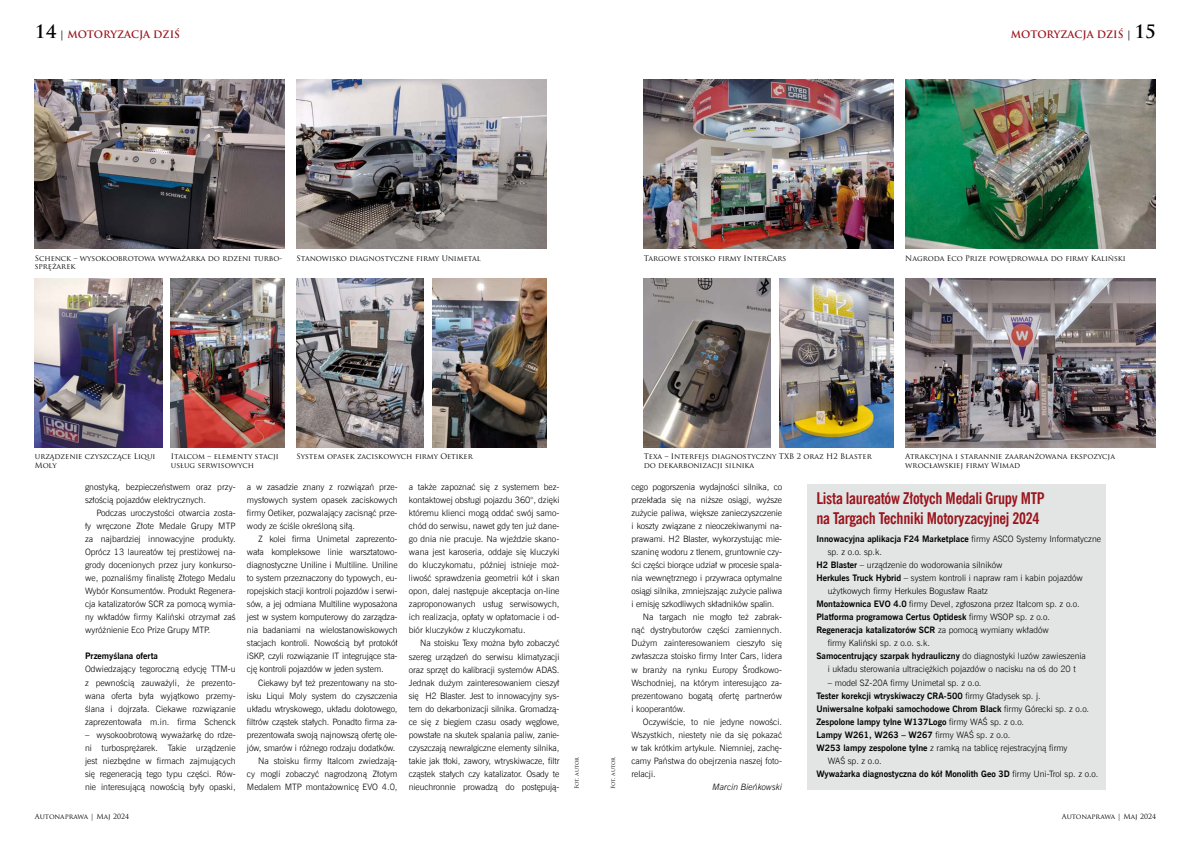
<style>
.page{position:relative;width:1191px;height:842px;background:#fff}
.page>*{position:absolute;margin:0;border:0;box-sizing:border-box;transform-origin:0 0}
.t1{font:700 16px/20px "News Goth Cn EU";letter-spacing:-.015em;color:#9a141c}
.t2{font:700 10px "Trajan Pro";color:#9a141c}
.t3{font:8.8px/13px "News Goth Lt EU";color:#000;text-align:justify}
.t4{font:700 8.8px/13px "News Goth EU";color:#000}
.t5{font:italic 8.8px "News Goth Lt EU";color:#000}
.t6{font:7.5px/8.5px "Trajan Pro";color:#000}
.t7{font:7px "Trajan Pro";color:#000}
.t8{font:5.5px "Trajan Pro";letter-spacing:-.025em;color:#000}
.s1{font-size:18px;color:#000}
.s2{color:#000}
.s3{font-family:"News Goth Lt EU";font-weight:400}
.s4{font-family:"News Goth EU";font-weight:700}
</style>
<div class="page">
<div style="left:808px;top:484px;width:298px;height:305px;background:#e3e4e4"></div>
<img style="left:296px;top:79px;width:250px;height:170px">
<img style="left:905px;top:79px;width:250px;height:170px">
<img style="left:171px;top:278px;width:114px;height:170px">
<img style="left:779px;top:278px;width:114px;height:170px">
<img style="left:432px;top:278px;width:114px;height:170px">
<img style="left:905px;top:278px;width:250px;height:170px">
<img style="left:35px;top:79px;width:250px;height:170px">
<img style="left:643px;top:79px;width:250px;height:170px">
<img style="left:35px;top:278px;width:127px;height:170px">
<img style="left:643px;top:278px;width:128px;height:170px">
<img style="left:296px;top:278px;width:127px;height:170px">
<p class="t2" style="left:35px;top:28px;width:147px"><span class="s1">14</span> <span class="s2">|</span> MOTORYZACJA DZIŚ</p>
<p class="t6" style="left:35px;top:254px;width:249px">Schenck – wysokoobrotowa wyważarka do rdzeni turbo&shy;sprężarek</p>
<p class="t6" style="left:296px;top:254px;width:186px">Stanowisko diagnostyczne firmy Unimetal</p>
<p class="t2" style="left:1011px;top:28px;width:147px">MOTORYZACJA DZIŚ <span class="s2">|</span> <span class="s1">15</span></p>
<p class="t6" style="left:643px;top:254px;width:144px">Targowe stoisko firmy InterCars</p>
<p class="t6" style="left:905px;top:254px;width:222px">Nagroda Eco Prize powędrowała do firmy Kaliński</p>
<p class="t6" style="left:171px;top:452px;width:109px">Italcom – elementy stacji usług serwisowych</p>
<p class="t6" style="left:905px;top:452px;width:211px">Atrakcyjna i starannie zaaranżowana ekspozycja wrocławskiej firmy Wimad</p>
<p class="t6" style="left:35px;top:452px;width:122px">urządzenie czyszczące Liqui<br>Moly</p>
<p class="t6" style="left:643px;top:452px;width:229px">Texa – Interfejs diagnostyczny TXB 2 oraz H2 Blaster do dekarbonizacji silnika</p>
<p class="t6" style="left:296px;top:452px;width:178px">System opasek zaciskowych firmy Oetiker</p>
<p class="t3" style="left:85px;top:480px;width:152px">gnostyką, bezpieczeństwem oraz przy&shy;szłością pojazdów elektrycznych.</p>
<p class="t3" style="left:85px;top:506px;width:152px;text-indent:11px">Podczas uroczystości otwarcia zosta&shy;ły wręczone Złote Medale Grupy MTP za najbardziej innowacyjne produkty.<br>Oprócz 13 laureatów tej prestiżowej na&shy;grody docenionych przez jury konkurso&shy;we, poznaliśmy finalistę Złotego Medalu Wybór Konsumentów. Produkt Regenera&shy;cja katalizatorów SCR za pomocą wymia&shy;ny wkładów firmy Kaliński otrzymał zaś wyróżnienie Eco Prize Grupy MTP.</p>
<p class="t4" style="left:85px;top:650px;width:75px">Przemyślana oferta</p>
<p class="t3" style="left:85px;top:663px;width:152px">Odwiedzający tegoroczną edycję TTM-u z pewnością zauważyli, że prezento&shy;wana oferta była wyjątkowo przemy&shy;ślana i dojrzała. Ciekawe rozwiązanie zaprezentowała m.in. firma Schenck</p>
<p class="t3" style="left:85px;top:728px;width:152px">– wysokoobrotową wyważarkę do rdze&shy;ni turbosprężarek. Takie urządzenie jest niezbędne w firmach zajmujących się regeneracją tego typu części. Rów&shy;nie interesującą nowością były opaski,</p>
<p class="t7" style="left:35px;top:812px;width:96px">Autonaprawa | Maj 2024</p>
<p class="t3" style="left:247px;top:480px;width:152px">a w zasadzie znany z rozwiązań prze&shy;mysłowych system opasek zaciskowych firmy Oetiker, pozwalający zacisnąć prze&shy;wody ze ściśle określoną siłą.</p>
<p class="t3" style="left:247px;top:533px;width:152px;text-indent:11px">Z kolei firma Unimetal zaprezento&shy;wała kompleksowe linie warsztatowo&shy;diagnostyczne Uniline i Multiline. Uniline to system przeznaczony do typowych, eu&shy;ropejskich stacji kontroli pojazdów i serwi&shy;sów, a jej odmiana Multiline wyposażona jest w system komputerowy do zarządza&shy;nia badaniami na wielostanowiskowych stacjach kontroli. Nowością był protokół iSKP, czyli rozwiązanie IT integrujące sta&shy;cję kontroli pojazdów w jeden system.</p>
<p class="t3" style="left:247px;top:676px;width:152px;text-align:right">Ciekawy był też prezentowany na sto&shy;isku Liqui Moly system do czyszczenia układu wtryskowego, układu dolotowego, filtrów cząstek stałych. Ponadto firma za&shy;prezentowała swoją najnowszą ofertę ole&shy;jów, smarów i różnego rodzaju dodatków.<br>Na stoisku firmy Italcom zwiedzają-<br>cy mogli zobaczyć nagrodzoną Złotym Medalem MTP montażownicę EVO 4.0,</p>
<p class="t3" style="left:409px;top:480px;width:152px">a także zapoznać się z systemem bez&shy;kontaktowej obsługi pojazdu 360°, dzięki któremu klienci mogą oddać swój samo&shy;chód do serwisu, nawet gdy ten już dane&shy;go dnia nie pracuje. Na wjeździe skano&shy;wana jest karoseria, oddaje się kluczyki do kluczykomatu, później istnieje moż&shy;liwość sprawdzenia geometrii kół i skan opon, dalej następuje akceptacja on-line zaproponowanych usług serwisowych, ich realizacja, opłaty w opłatomacie i od&shy;biór kluczyków z kluczykomatu.</p>
<p class="t3" style="left:409px;top:637px;width:152px;text-indent:11px">Na stoisku Texy można było zobaczyć szereg urządzeń do serwisu klimatyzacji oraz sprzęt do kalibracji systemów ADAS.<br>Jednak dużym zainteresowaniem cieszył się H2 Blaster. Jest to innowacyjny sys&shy;tem do dekarbonizacji silnika. Gromadzą&shy;ce się z biegiem czasu osady węglowe, powstałe na skutek spalania paliw, zanie&shy;czyszczają newralgiczne elementy silnika, takie jak tłoki, zawory, wtryskiwacze, filtr cząstek stałych czy katalizator. Osady te nieuchronnie prowadzą do postępują-</p>
<p class="t8" style="left:573px;top:789px;width:34px;rotate:-90deg">Fot. autor</p>
<p class="t8" style="left:609px;top:789px;width:34px;rotate:-90deg">Fot. autor</p>
<p class="t3" style="left:631px;top:480px;width:152px">cego pogorszenia wydajności silnika, co</p>
<p class="t3" style="left:631px;top:493px;width:152px">przekłada się na niższe osiągi, wyższe</p>
<p class="t3" style="left:631px;top:506px;width:152px">zużycie paliwa, większe zanieczyszczenie</p>
<p class="t3" style="left:631px;top:520px;width:152px">i koszty związane z nieoczekiwanymi na-</p>
<p class="t3" style="left:631px;top:533px;width:152px">prawami. H2 Blaster, wykorzystując mie-</p>
<p class="t3" style="left:631px;top:546px;width:152px">szaninę wodoru z tlenem, gruntownie czy-</p>
<p class="t3" style="left:631px;top:559px;width:152px">ści części biorące udział w procesie spala-</p>
<p class="t3" style="left:631px;top:572px;width:152px">nia wewnętrznego i przywraca optymalne</p>
<p class="t3" style="left:631px;top:585px;width:152px">osiągi silnika, zmniejszając zużycie paliwa</p>
<p class="t3" style="left:631px;top:598px;width:144px">i emisję szkodliwych składników spalin.</p>
<p class="t3" style="left:643px;top:611px;width:141px">Na targach nie mogło też zabrak-</p>
<p class="t3" style="left:631px;top:624px;width:152px">nąć dystrybutorów części zamiennych.</p>
<p class="t3" style="left:631px;top:637px;width:152px">Dużym zainteresowaniem cieszyło się</p>
<p class="t3" style="left:631px;top:650px;width:152px">zwłaszcza stoisko firmy Inter Cars, lidera</p>
<p class="t3" style="left:631px;top:663px;width:152px">w branży na rynku Europy Środkowo-</p>
<p class="t3" style="left:631px;top:676px;width:152px">Wschodniej, na którym interesująco za-</p>
<p class="t3" style="left:631px;top:689px;width:152px">prezentowano bogatą ofertę partnerów</p>
<p class="t3" style="left:631px;top:702px;width:55px">i kooperantów.</p>
<p class="t3" style="left:643px;top:715px;width:141px">Oczywiście, to nie jedyne nowości.</p>
<p class="t3" style="left:631px;top:728px;width:152px">Wszystkich, niestety nie da się pokazać</p>
<p class="t3" style="left:631px;top:741px;width:152px">w tak krótkim artykule. Niemniej, zachę-</p>
<p class="t3" style="left:631px;top:754px;width:151px">camy Państwa do obejrzenia naszej foto-</p>
<p class="t3" style="left:631px;top:767px;width:26px">relacji.</p>
<p class="t5" style="left:712px;top:781px;width:71px">Marcin Bieńkowski</p>
<h1 class="t1" style="left:816px;top:488px;width:230px">Lista laureatów Złotych Medali Grupy MTP na Targach Techniki Motoryzacyjnej 2024</h1>
<p class="t4" style="left:816px;top:533px;width:286px">Innowacyjna aplikacja F24 Marketplace <span class="s3">firmy ASCO Systemy Informatyczne</span></p>
<p class="t3" style="left:827px;top:546px;width:56px">sp. z o.o. sp.k.</p>
<p class="t3" style="left:816px;top:559px;width:188px"><span class="s4">H2 Blaster</span> – urządzenie do wodorowania silników</p>
<p class="t3" style="left:816px;top:572px;width:268px"><span class="s4">Herkules Truck Hybrid</span> – system kontroli i napraw ram i kabin pojazdów</p>
<p class="t3" style="left:827px;top:585px;width:162px">użytkowych firmy Herkules Bogusław Raatz</p>
<p class="t3" style="left:816px;top:598px;width:265px"><span class="s4">Montażownica EVO 4.0</span> firmy Devel, zgłoszona przez Italcom sp. z o.o.</p>
<p class="t4" style="left:816px;top:611px;width:235px">Platforma programowa Certus Optidesk <span class="s3">firmy WSOP sp. z o.o.<br></span>Regeneracja katalizatorów SCR <span class="s3">za pomocą wymiany wkładów</span></p>
<p class="t3" style="left:827px;top:637px;width:104px">firmy Kaliński sp. z o.o. s.k.</p>
<p class="t4" style="left:816px;top:650px;width:271px">Samocentrujący szarpak hydrauliczny <span class="s3">do diagnostyki luzów zawieszenia</span></p>
<p class="t3" style="left:827px;top:663px;width:249px">i układu sterowania ultraciężkich pojazdów o nacisku na oś do 20 t</p>
<p class="t3" style="left:827px;top:676px;width:155px">– model SZ-20A firmy Unimetal sp. z o.o.</p>
<p class="t4" style="left:816px;top:689px;width:274px">Tester korekcji wtryskiwaczy CRA-500 <span class="s3">firmy Gładysek sp. j.<br></span>Uniwersalne kołpaki samochodowe Chrom Black <span class="s3">firmy Górecki sp. z o.o.<br></span>Zespolone lampy tylne W137Logo <span class="s3">firmy WAŚ sp. z o.o.<br></span>Lampy W261, W263 – W267 <span class="s3">firmy WAŚ sp. z o.o.</span></p>
<p class="t3" style="left:827px;top:741px;width:241px;text-indent:-11px"><span class="s4">W253 lampy zespolone tylne</span> z ramką na tablicę rejestracyjną firmy<br>WAŚ sp. z o.o.</p>
<p class="t4" style="left:816px;top:767px;width:283px">Wyważarka diagnostyczna do kół Monolith Geo 3D <span class="s3">firmy Uni-Trol sp. z o.o.</span></p>
<p class="t7" style="left:1061px;top:812px;width:96px">Autonaprawa | Maj 2024</p>
</div>
